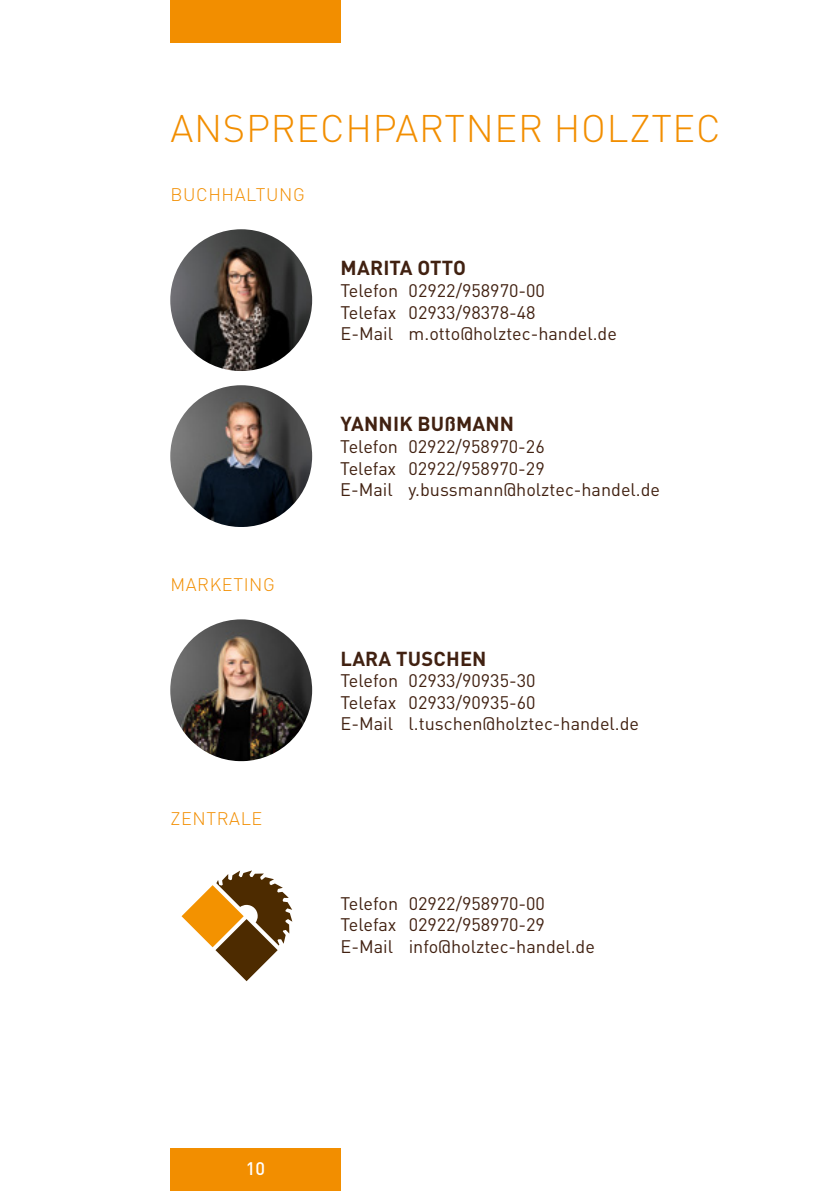
<style>
.page{position:relative;width:840px;height:1191px;background:#fff}
.page>*{position:absolute;margin:0;border:0;box-sizing:border-box;transform-origin:0 0}
.t1{font:300 38px "DINOT";letter-spacing:.02em;color:#f28e00}
.t2{font:700 20px "DINOT";letter-spacing:.01em;color:#412111}
.t3{font:18px/21.6px "DINOT";color:#412111}
.t4{font:300 18px "DINOT";letter-spacing:.035em;color:#f28e00}
.t5{font:500 18px "DINOT";color:#fff}
</style>
<div class="page">
<img style="left:170px;top:229px;width:142px;height:142px;border-radius:70px">
<img style="left:170px;top:619px;width:142px;height:142px;border-radius:70px">
<img style="left:170px;top:385px;width:142px;height:142px;border-radius:70px">
<svg style="left:181px;top:870px;width:111px;height:111px"></svg>
<div style="left:170px;top:0;width:170px;height:43px;background:#f28e00"></div>
<div style="left:170px;top:1148px;width:170px;height:43px;background:#f28e00"></div>
<h1 class="t1" style="left:170px;top:105px;width:551px">ANSPRECHPARTNER HOLZTEC</h1>
<p class="t4" style="left:170px;top:183px;width:136px">BUCHHALTUNG</p>
<p class="t4" style="left:170px;top:573px;width:106px">MARKETING</p>
<p class="t4" style="left:170px;top:807px;width:93px">ZENTRALE</p>
<p class="t2" style="left:340px;top:255px;width:127px">MARITA OTTO</p>
<p class="t3" style="left:340px;top:279px;width:278px">Telefon 02922/958970-00<br>Telefax 02933/98378-48<br>E-Mail m.otto@holztec-handel.de</p>
<p class="t2" style="left:340px;top:411px;width:175px">YANNIK BUßMANN</p>
<p class="t3" style="left:340px;top:435px;width:321px">Telefon 02922/958970-26<br>Telefax 02922/958970-29<br>E-Mail y.bussmann@holztec-handel.de</p>
<p class="t2" style="left:340px;top:645px;width:147px">LARA TUSCHEN</p>
<p class="t3" style="left:340px;top:669px;width:300px">Telefon 02933/90935-30<br>Telefax 02933/90935-60<br>E-Mail l.tuschen@holztec-handel.de</p>
<p class="t3" style="left:340px;top:892px;width:256px">Telefon 02922/958970-00<br>Telefax 02922/958970-29<br>E-Mail info@holztec-handel.de</p>
<p class="t5" style="left:246px;top:1157px;width:21px">10</p>
</div>
